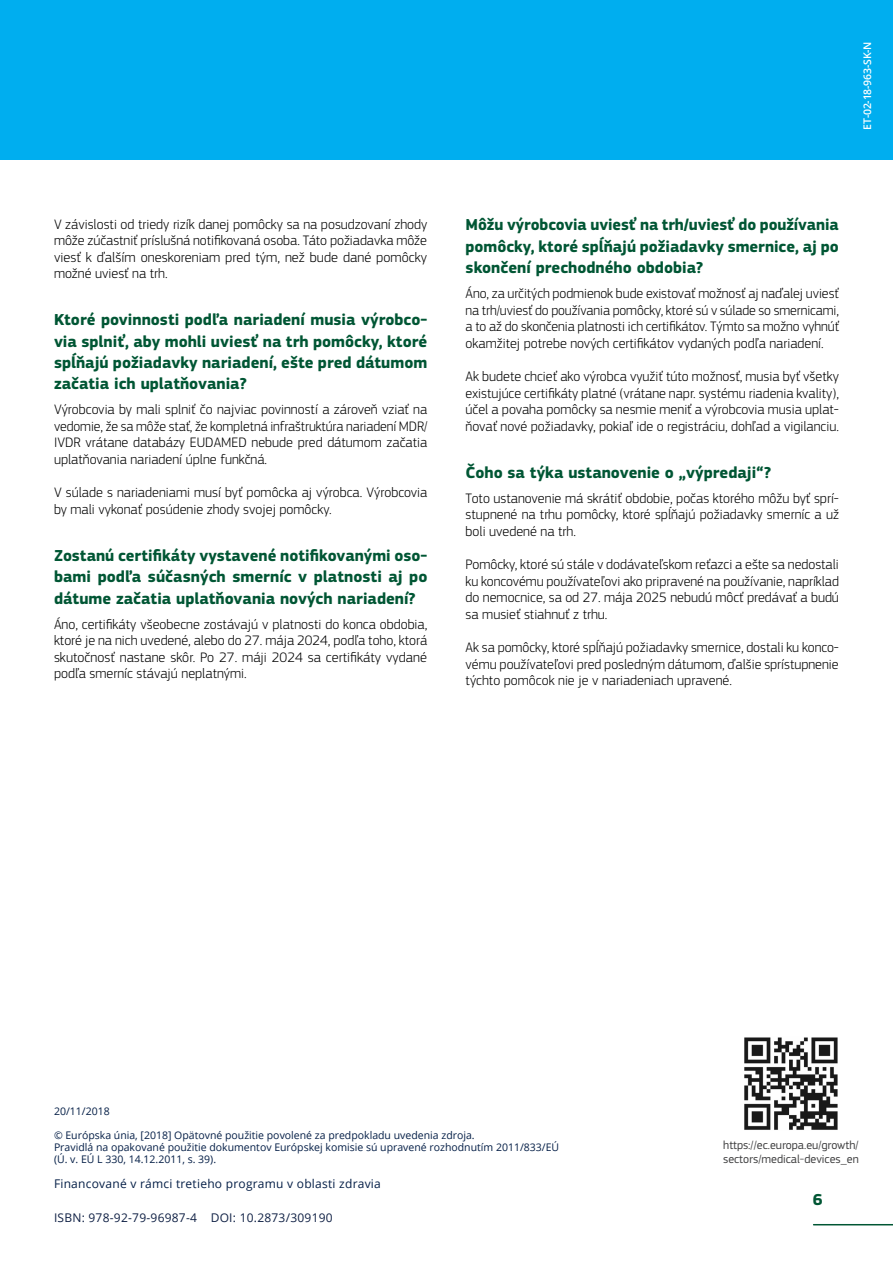
<style>
.page{position:relative;width:893px;height:1263px;background:#fff}
.page>*{position:absolute;margin:0;border:0;box-sizing:border-box;transform-origin:0 0}
.t1{font:700 16.5px/21.5px "EC Square Sans Pro";color:#005634;text-align:justify}
.t2{font:300 14.25px/16.5px "EC Square Sans Pro";color:#000;text-align:justify}
.t3{font:12px/13.5px "EC Square Sans Pro";color:#3e3e3f}
.t4{font:12px "Open Sans";letter-spacing:.02em;color:#051f47}
.t5{font:12px "Open Sans";letter-spacing:.02em;color:#0f2044}
.t6{font:10.5px/12px "Open Sans";color:#051f47}
.t7{font:600 10.5px "Open Sans";letter-spacing:-.02em;color:#fff}
</style>
<div class="page">
<hr style="left:814px;top:1224px;width:79px;height:1px;background:#005634">
<div style="left:0;top:0;width:893px;height:159px;background:#00aeef"></div>
<img style="left:744px;top:1037px;width:94px;height:93px">
<p class="t2" style="left:54px;top:216px;width:375px">V závislosti od triedy rizík danej pomôcky sa na posudzovaní zhody môže zúčastniť príslušná notifikovaná osoba. Táto požiadavka môže viesť k ďalším oneskoreniam pred tým, než bude dané pomôcky možné uviesť na trh.</p>
<p class="t1" style="left:54px;top:309px;width:375px">Ktoré povinnosti podľa nariadení musia výrobco&shy;via splniť, aby mohli uviesť na trh pomôcky, ktoré spĺňajú požiadavky nariadení, ešte pred dátumom začatia ich uplatňovania?</p>
<p class="t2" style="left:54px;top:401px;width:375px">Výrobcovia by mali splniť čo najviac povinností a zároveň vziať na vedomie, že sa môže stať, že kompletná infraštruktúra nariadení MDR/ IVDR vrátane databázy EUDAMED nebude pred dátumom začatia uplatňovania nariadení úplne funkčná.</p>
<p class="t2" style="left:54px;top:484px;width:375px">V súlade s nariadeniami musí byť pomôcka aj výrobca. Výrobcovia by mali vykonať posúdenie zhody svojej pomôcky.</p>
<p class="t1" style="left:54px;top:545px;width:375px">Zostanú certifikáty vystavené notifikovanými oso&shy;bami podľa súčasných smerníc v platnosti aj po dátume začatia uplatňovania nových nariadení?</p>
<p class="t2" style="left:54px;top:616px;width:375px">Áno, certifikáty všeobecne zostávajú v platnosti do konca obdobia, ktoré je na nich uvedené, alebo do 27. mája 2024, podľa toho, ktorá skutočnosť nastane skôr. Po 27. máji 2024 sa certifikáty vydané podľa smerníc stávajú neplatnými.</p>
<p class="t7" style="left:860px;top:130px;width:90px;rotate:-90deg">ET-02-18-963-SK-N</p>
<p class="t1" style="left:466px;top:215px;width:375px">Môžu výrobcovia uviesť na trh/uviesť do používania pomôcky, ktoré spĺňajú požiadavky smernice, aj po skončení prechodného obdobia?</p>
<p class="t2" style="left:466px;top:285px;width:375px">Áno, za určitých podmienok bude existovať možnosť aj naďalej uviesť na trh/uviesť do používania pomôcky, ktoré sú v súlade so smernicami, a to až do skončenia platnosti ich certifikátov. Týmto sa možno vyhnúť okamžitej potrebe nových certifikátov vydaných podľa nariadení.</p>
<p class="t2" style="left:466px;top:368px;width:375px">Ak budete chcieť ako výrobca využiť túto možnosť, musia byť všetky existujúce certifikáty platné (vrátane napr. systému riadenia kvality), účel a povaha pomôcky sa nesmie meniť a výrobcovia musia uplat&shy;ňovať nové požiadavky, pokiaľ ide o registráciu, dohľad a vigilanciu.</p>
<p class="t1" style="left:466px;top:462px;width:307px">Čoho sa týka ustanovenie o „výpredaji“?</p>
<p class="t2" style="left:466px;top:490px;width:375px">Toto ustanovenie má skrátiť obdobie, počas ktorého môžu byť sprí&shy;stupnené na trhu pomôcky, ktoré spĺňajú požiadavky smerníc a už boli uvedené na trh.</p>
<p class="t2" style="left:466px;top:556px;width:375px">Pomôcky, ktoré sú stále v dodávateľskom reťazci a ešte sa nedostali ku koncovému používateľovi ako pripravené na používanie, napríklad do nemocnice, sa od 27. mája 2025 nebudú môcť predávať a budú sa musieť stiahnuť z trhu.</p>
<p class="t2" style="left:466px;top:639px;width:375px">Ak sa pomôcky, ktoré spĺňajú požiadavky smernice, dostali ku konco&shy;vému používateľovi pred posledným dátumom, ďalšie sprístupnenie týchto pomôcok nie je v nariadeniach upravené.</p>
<p class="t6" style="left:54px;top:1105px;width:57px">20/11/2018</p>
<p class="t6" style="left:54px;top:1129px;width:507px">© Európska únia, [2018] Opätovné použitie povolené za predpokladu uvedenia zdroja.<br>Pravidlá na opakované použitie dokumentov Európskej komisie sú upravené rozhodnutím 2011/833/EÚ (Ú. v. EÚ L 330, 14.12.2011, s. 39).</p>
<p class="t4" style="left:54px;top:1175px;width:328px">Financované v rámci tretieho programu v oblasti zdravia</p>
<p class="t5" style="left:54px;top:1209px;width:280px">ISBN: 978-92-79-96987-4 DOI: 10.2873/309190</p>
<p class="t3" style="left:723px;top:1138px;width:137px">https://ec.europa.eu/growth/ sectors/medical-devices_en</p>
<p class="t1" style="left:813px;top:1189px;width:11px">6</p>
</div>
